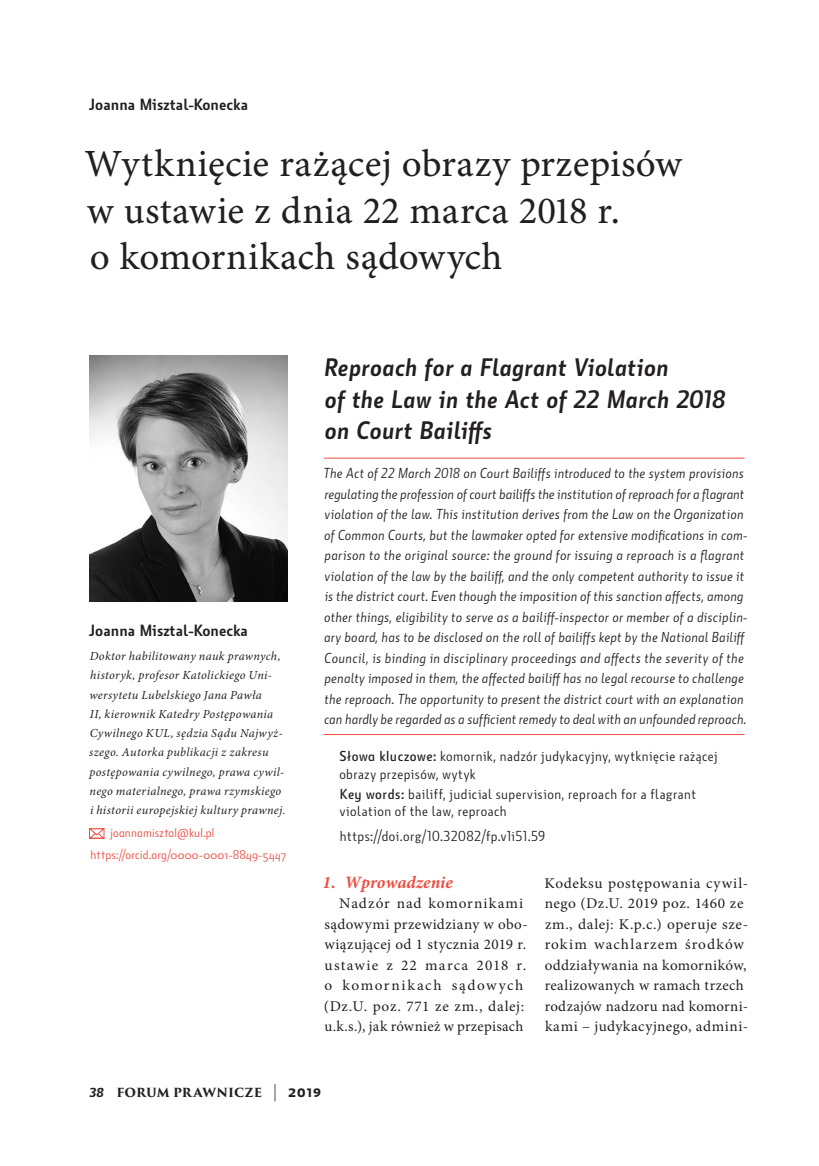
<style>
.page{position:relative;width:819px;height:1166px;background:#fff}
.page>*{position:absolute;margin:0;border:0;box-sizing:border-box;transform-origin:0 0}
.t1{font:38.5px/46.2px "Minion Pro Capt";letter-spacing:.01em;color:#231f20}
.t2{font:italic 700 24.5px/31.5px "Botanika";letter-spacing:-.005em;color:#231f20}
.t3{font:italic 700 17.5px "Minion Pro";color:#ef4d41}
.t4{font:700 15.75px "Botanika";color:#231f20}
.t5{font:14.88px/20.5px "Minion Pro";letter-spacing:.035em;color:#231f20}
.t6{font:italic 14px/20.5px "Botanika Lite";letter-spacing:.015em;color:#231f20}
.t7{font:14px/17.5px "Botanika Lite";letter-spacing:.035em;color:#231f20}
.t8{font:italic 12.25px/19.2px "Minion Pro";letter-spacing:.025em;color:#231f20}
.t9{font:12.25px/22.4px "Botanika Lite Alt";letter-spacing:.015em;color:#ef4d41}
.t10{font:700 12.25px "Trajan Pro 3";letter-spacing:.005em;color:#231f20}
.s1{font-family:"Botanika Demi Alt"}
.s2{font-family:"Botanika";font-weight:800;font-style:italic;font-size:12.6px}
.s3{font-weight:400;font-size:17.5px}
.s4{font-family:"Botanika Bold SC";font-weight:400;font-size:17.5px}
</style>
<div class="page">
<hr style="left:324px;top:458px;width:420px;height:1px;background:#ef4d41">
<hr style="left:324px;top:734px;width:420px;height:1px;background:#ef4d41">
<img style="left:89px;top:355px;width:199px;height:246px">
<svg style="left:89px;top:828px;width:16px;height:11px"></svg>
<p class="t4" style="left:89px;top:95px;width:161px">Joanna Misztal-Konecka</p>
<h1 class="t1" style="left:84px;top:143px;width:599px">Wytknięcie rażącej obrazy przepisów w ustawie z dnia 22 marca 2018 r.<br>o komornikach sądowych</h1>
<p class="t4" style="left:89px;top:621px;width:161px">Joanna Misztal-Konecka</p>
<p class="t8" style="left:89px;top:647px;width:198px">Doktor habilitowany nauk prawnych, historyk, profesor Katolickiego Uni&shy;wersytetu Lubelskiego Jana Pawła<br>II, kierownik Katedry Postępowania Cywilnego KUL, sędzia Sądu Najwyż&shy;szego. Autorka publikacji z zakresu postępowania cywilnego, prawa cywil&shy;nego materialnego, prawa rzymskiego i historii europejskiej kultury prawnej.</p>
<p class="t9" style="left:91px;top:821px;width:197px;text-indent:20px">joannamisztal@kul.pl https://orcid.org/0000-0001-8849-5447</p>
<h2 class="t2" style="left:324px;top:352px;width:403px">Reproach for a Flagrant Violation<br>of the Law in the Act of 22 March 2018 on Court Bailiffs</h2>
<p class="t6" style="left:323px;top:463px;width:425px">The Act of 22 March 2018 on Court Bailiffs introduced to the system provisions regulating the profession of court bailiffs the institution of reproach for a flagrant violation of the law. This institution derives from the Law on the Organization of Common Courts, but the lawmaker opted for extensive modifications in com&shy;parison to the original source: the ground for issuing a reproach is a flagrant violation of the law by the bailiff, and the only competent authority to issue it is the district court. Even though the imposition of this sanction affects, among other things, eligibility to serve as a bailiff-inspector or member of a disciplin&shy;ary board, has to be disclosed on the roll of bailiffs kept by the National Bailiff Council, is binding in disciplinary proceedings and affects the severity of the penalty imposed in them, the affected bailiff has no legal recourse to challenge the reproach. The opportunity to present the district court with an explanation can hardly be regarded as a sufficient remedy to deal with an unfounded reproach.</p>
<p class="t7" style="left:339px;top:748px;width:380px"><span class="s1">Słowa kluczowe:</span> komornik, nadzór judykacyjny, wytknięcie rażącej obrazy przepisów, wytyk</p>
<p class="t7" style="left:339px;top:785px;width:358px"><span class="s1">Key words:</span> bailiff, judicial supervision, reproach for a flagrant violation of the law, reproach</p>
<p class="t7" style="left:340px;top:828px;width:207px">https://doi.org/10.32082/fp.v1i51.59</p>
<p class="t3" style="left:322px;top:870px;width:132px">1. Wprowadzenie</p>
<p class="t5" style="left:324px;top:893px;width:205px;text-indent:15px">Nadzór nad komornikami sądowymi przewidziany w obo&shy;wiązującej od 1 stycznia 2019 r. ustawie z 22 marca 2018 r. o komornikach sądowych (Dz.U. poz. 771 ze zm., dalej: u.k.s.), jak również w przepisach</p>
<p class="t5" style="left:544px;top:873px;width:205px">Kodeksu postępowania cywil&shy;nego (Dz.U. 2019 poz. 1460 ze zm., dalej: K.p.c.) operuje sze&shy;rokim wachlarzem środków oddziaływania na komorników, realizowanych w ramach trzech rodzajów nadzoru nad komorni&shy;kami – judykacyjnego, admini-</p>
<p class="t10" style="left:89px;top:1083px;width:233px"><span class="s2">38</span> FORUM PR AWNICZE <span class="s3">|</span> <span class="s4">2019</span></p>
</div>
